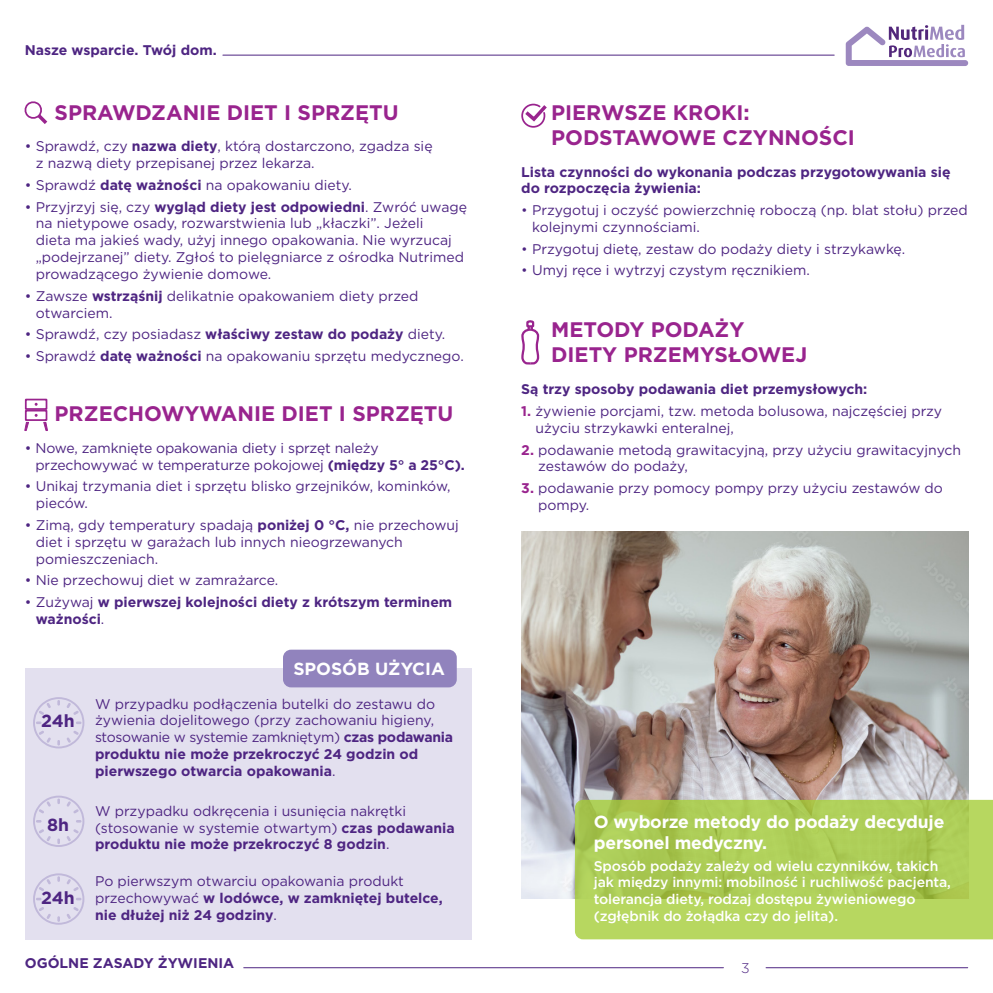
<style>
.page{position:relative;width:993px;height:993px;background:#fff}
.page>*{position:absolute;margin:0;border:0;box-sizing:border-box;transform-origin:0 0}
.t1{font:700 21px/25.2px "Gotham";color:#99248e}
.t2{font:700 17.5px/21px "Gotham";letter-spacing:-.01em;color:#fff}
.t3{font:700 17.5px "Gotham";color:#4e2582}
.t4{font:14px/16.8px "Gotham";color:#4e2582}
.t5{font:700 14px/16.8px "Gotham";color:#4e2582}
.t6{font:500 14px/16.8px "Gotham";letter-spacing:-.01em;color:#fff}
.t7{font:300 14px "Gotham";color:#4e2582}
.s1{font-weight:700}
.s2{font-weight:400}
.s3{font-weight:300}
.s4{font-weight:700;color:#99248e}
</style>
<div class="page">
<hr style="left:765px;top:966px;width:202px;height:1px;background:#4e2582">
<hr style="left:244px;top:966px;width:479px;height:1px;background:#4e2582">
<img style="left:521px;top:531px;width:446px;height:366px">
<svg style="left:24px;top:101px;width:23px;height:23px"></svg>
<div style="left:25px;top:409px;width:22px;height:12px;border:2px solid #99248e"></div>
<div style="left:25px;top:398px;width:22px;height:12px;border:2px solid #99248e"></div>
<svg style="left:24px;top:414px;width:24px;height:17px"></svg>
<div style="left:25px;top:667px;width:446px;height:272px;background:#e3e0ef"></div>
<div style="left:283px;top:649px;width:173px;height:38px;background:#9183bd;border-radius:8px"></div>
<svg style="left:33px;top:697px;width:51px;height:51px"></svg>
<svg style="left:33px;top:795px;width:51px;height:51px"></svg>
<svg style="left:33px;top:873px;width:51px;height:51px"></svg>
<svg style="left:574px;top:799px;width:418px;height:140px;background:#afce59"></svg>
<svg style="left:521px;top:320px;width:19px;height:45px"></svg>
<svg style="left:521px;top:103px;width:26px;height:25px"></svg>
<hr style="left:223px;top:55px;width:611px;height:1px;background:#4e2582">
<svg style="left:845px;top:25px;width:122px;height:41px"></svg>
<p class="t5" style="left:25px;top:42px;width:193px">Nasze wsparcie. Twój dom.</p>
<p class="t1" style="left:55px;top:99px;width:345px">SPRAWDZANIE DIET I SPRZĘTU</p>
<p class="t4" style="left:36px;top:138px;width:398px;text-indent:-11px">• Sprawdź, czy <span class="s1">nazwa diety</span>, którą dostarczono, zgadza się z nazwą diety przepisanej przez lekarza.</p>
<p class="t4" style="left:25px;top:176px;width:328px">• Sprawdź <span class="s1">datę ważności</span> na opakowaniu diety.</p>
<p class="t4" style="left:36px;top:198px;width:432px;text-indent:-11px">• Przyjrzyj się, czy <span class="s1">wygląd diety jest odpowiedni</span>. Zwróć uwagę na nietypowe osady, rozwarstwienia lub „kłaczki”. Jeżeli<br>dieta ma jakieś wady, użyj innego opakowania. Nie wyrzucaj „podejrzanej” diety. Zgłoś to pielęgniarce z ośrodka Nutrimed prowadzącego żywienie domowe.</p>
<p class="t4" style="left:36px;top:287px;width:384px;text-indent:-11px">• Zawsze <span class="s1">wstrząśnij</span> delikatnie opakowaniem diety przed otwarciem.</p>
<p class="t4" style="left:25px;top:325px;width:422px">• Sprawdź, czy posiadasz <span class="s1">właściwy zestaw do podaży</span> diety.</p>
<p class="t4" style="left:25px;top:347px;width:440px">• Sprawdź <span class="s1">datę ważności</span> na opakowaniu sprzętu medycznego.</p>
<p class="t1" style="left:55px;top:401px;width:400px">PRZECHOWYWANIE DIET I SPRZĘTU</p>
<p class="t4" style="left:35px;top:439px;width:430px;text-indent:-11px">• Nowe, zamknięte opakowania diety i sprzęt należy przechowywać w temperaturze pokojowej <span class="s1">(między 5° a 25°C).</span></p>
<p class="t4" style="left:36px;top:477px;width:416px;text-indent:-11px">• Unikaj trzymania diet i sprzętu blisko grzejników, kominków, pieców.</p>
<p class="t4" style="left:36px;top:516px;width:424px;text-indent:-11px">• Zimą, gdy temperatury spadają <span class="s1">poniżej 0 °C,</span> nie przechowuj diet i sprzętu w garażach lub innych nieogrzewanych pomieszczeniach.</p>
<p class="t4" style="left:25px;top:571px;width:255px">• Nie przechowuj diet w zamrażarce.</p>
<p class="t5" style="left:36px;top:593px;width:418px;text-indent:-11px"><span class="s2">• Zużywaj</span> w pierwszej kolejności diety z krótszym terminem ważności<span class="s2">.</span></p>
<p class="t3" style="left:41px;top:709px;width:35px">24h</p>
<p class="t3" style="left:47px;top:812px;width:23px">8h</p>
<p class="t3" style="left:41px;top:885px;width:35px">24h</p>
<p class="t2" style="left:293px;top:657px;width:153px">SPOSÓB UŻYCIA</p>
<p class="t4" style="left:95px;top:694px;width:359px">W przypadku podłączenia butelki do zestawu do żywienia dojelitowego (przy zachowaniu higieny, stosowanie w systemie zamkniętym) <span class="s1">czas podawania produktu nie może przekroczyć 24 godzin od pierwszego otwarcia opakowania</span>.</p>
<p class="t4" style="left:95px;top:801px;width:361px">W przypadku odkręcenia i usunięcia nakrętki (stosowanie w systemie otwartym) <span class="s1">czas podawania produktu nie może przekroczyć 8 godzin</span>.</p>
<p class="t4" style="left:95px;top:872px;width:349px">Po pierwszym otwarciu opakowania produkt przechowywać <span class="s1">w lodówce, w zamkniętej butelce, nie dłużej niż 24 godziny</span>.</p>
<p class="t5" style="left:25px;top:954px;width:211px">OGÓLNE ZASADY ŻYWIENIA</p>
<p class="t1" style="left:551px;top:99px;width:305px">PIERWSZE KROKI:<br>PODSTAWOWE CZYNNOŚCI</p>
<p class="t5" style="left:521px;top:163px;width:430px">Lista czynności do wykonania podczas przygotowywania się do rozpoczęcia żywienia:</p>
<p class="t4" style="left:532px;top:201px;width:437px;text-indent:-11px"><span class="s3">•</span> Przygotuj i oczyść powierzchnię roboczą (np. blat stołu) przed kolejnymi czynnościami.</p>
<p class="t4" style="left:521px;top:240px;width:385px"><span class="s3">•</span> Przygotuj dietę, zestaw do podaży diety i strzykawkę.</p>
<p class="t4" style="left:521px;top:262px;width:290px"><span class="s3">•</span> Umyj ręce i wytrzyj czystym ręcznikiem.</p>
<p class="t1" style="left:551px;top:317px;width:257px">METODY PODAŻY<br>DIETY PRZEMYSŁOWEJ</p>
<p class="t5" style="left:521px;top:380px;width:347px">Są trzy sposoby podawania diet przemysłowych:</p>
<p class="t4" style="left:535px;top:402px;width:408px;text-indent:-14px"><span class="s4">1.</span> żywienie porcjami, tzw. metoda bolusowa, najczęściej przy użyciu strzykawki enteralnej,</p>
<p class="t4" style="left:538px;top:441px;width:424px;text-indent:-17px"><span class="s4">2.</span> podawanie metodą grawitacyjną, przy użyciu grawitacyjnych zestawów do podaży,</p>
<p class="t4" style="left:538px;top:479px;width:406px;text-indent:-17px"><span class="s4">3.</span> podawanie przy pomocy pompy przy użyciu zestawów do pompy.</p>
<p class="t2" style="left:593px;top:810px;width:352px">O wyborze metody do podaży decyduje personel medyczny.</p>
<p class="t6" style="left:593px;top:856px;width:358px">Sposób podaży zależy od wielu czynników, takich jak między innymi: mobilność i ruchliwość pacjenta, tolerancja diety, rodzaj dostępu żywieniowego (zgłębnik do żołądka czy do jelita).</p>
<p class="t7" style="left:740px;top:959px;width:10px">3</p>
</div>
